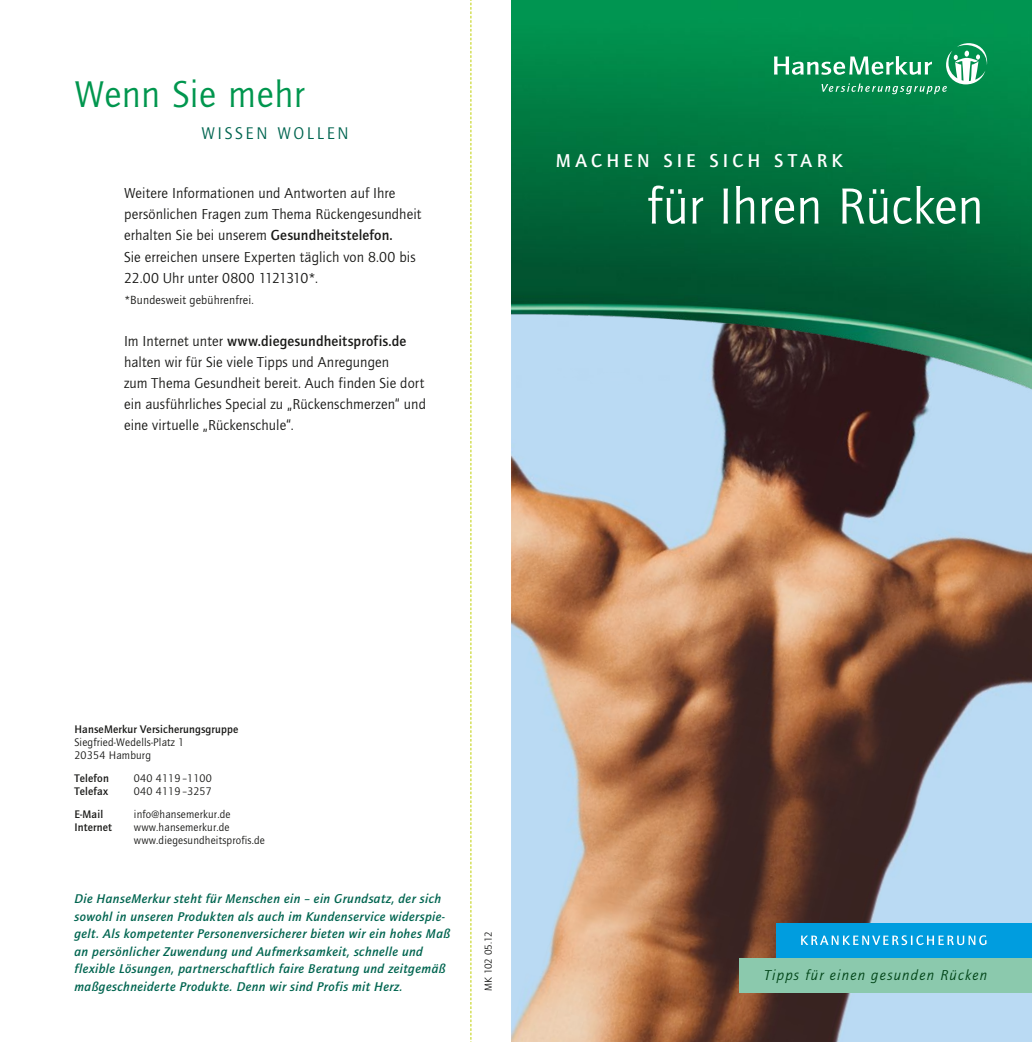
<style>
.page{position:relative;width:1032px;height:1042px;background:#fff}
.page>*{position:absolute;margin:0;border:0;box-sizing:border-box;transform-origin:0 0}
.t1{font:52.5px "Quay Sans ITC Std";color:#fff}
.t2{font:38.5px "Quay Sans ITC Std";letter-spacing:.01em;color:#00964e}
.t3{font:500 19.25px "Quay Sans ITC Std";letter-spacing:.215em;color:#fff}
.t4{font:17.5px "Quay Sans ITC Std";letter-spacing:.145em;color:#006550}
.t5{font:14.88px/21px "Quay Sans ITC Std";letter-spacing:.01em;color:#1a1a18}
.t6{font:italic 14.88px "Quay Sans ITC Std";letter-spacing:.085em;color:#004417}
.t7{font:italic 500 13.12px/17.5px "Quay Sans ITC Std";letter-spacing:.03em;color:#006550}
.t8{font:12.25px "Quay Sans ITC Std";letter-spacing:.015em;color:#1a1a18}
.t9{font:11.38px/13.1px "Quay Sans ITC Std";letter-spacing:.015em;color:#1a1a18}
.t10{font:500 11.38px "Quay Sans ITC Std";letter-spacing:.015em;color:#1a1a18}
.t11{font:10.5px "Quay Sans ITC Std";letter-spacing:-.01em;color:#1a1a18}
.s1{font-weight:500}
</style>
<div class="page">
<svg style="left:470px;top:0;width:1px;height:1042px"></svg>
<img style="left:511px;top:404px;width:521px;height:638px">
<img style="left:511px;top:0;width:521px;height:404px">
<svg style="left:774px;top:43px;width:213px;height:51px"></svg>
<div style="left:776px;top:923px;width:256px;height:34px;background:#009ddf"></div>
<svg style="left:801px;top:935px;width:185px;height:10px"></svg>
<div style="left:740px;top:957px;width:292px;height:35px;background:#8bc9ad"></div>
<h2 class="t2" style="left:74px;top:72px;width:232px">Wenn Sie mehr</h2>
<p class="t4" style="left:201px;top:123px;width:149px">WISSEN WOLLEN</p>
<p class="t5" style="left:124px;top:183px;width:299px">Weitere Informationen und Antworten auf Ihre persönlichen Fragen zum Thema Rückengesundheit erhalten Sie bei unserem <span class="s1">Gesundheitstelefon.<br></span>Sie erreichen unsere Experten täglich von 8.00 bis 22.00 Uhr unter 0800 1121310*.</p>
<p class="t8" style="left:124px;top:292px;width:131px">*Bundesweit gebührenfrei.</p>
<p class="t5" style="left:124px;top:330px;width:303px">Im Internet unter <span class="s1">www.diegesundheitsprofis.de </span>halten wir für Sie viele Tipps und Anregungen<br>zum Thema Gesundheit bereit. Auch finden Sie dort ein ausführliches Special zu „Rückenschmerzen“ und eine virtuelle „Rückenschule“.</p>
<p class="t3" style="left:556px;top:149px;width:289px">MACHEN SIE SICH STARK</p>
<h1 class="t1" style="left:647px;top:175px;width:338px">für Ihren Rücken</h1>
<p class="t10" style="left:74px;top:722px;width:166px">HanseMerkur Versicherungsgruppe</p>
<p class="t9" style="left:74px;top:735px;width:111px">Siegfried-Wedells-Platz 1<br>20354 Hamburg</p>
<p class="t10" style="left:74px;top:771px;width:36px">Telefon</p>
<p class="t9" style="left:134px;top:771px;width:79px">040 4119 –1100</p>
<p class="t10" style="left:74px;top:785px;width:35px">Telefax</p>
<p class="t9" style="left:134px;top:785px;width:79px">040 4119 –3257</p>
<p class="t10" style="left:74px;top:808px;width:30px">E-Mail</p>
<p class="t9" style="left:134px;top:808px;width:98px">info@hansemerkur.de</p>
<p class="t10" style="left:74px;top:821px;width:39px">Internet</p>
<p class="t9" style="left:134px;top:821px;width:132px">www.hansemerkur.de www.diegesundheitsprofis.de</p>
<p class="t7" style="left:74px;top:890px;width:377px">Die HanseMerkur steht für Menschen ein – ein Grundsatz, der sich sowohl in unseren Produkten als auch im Kundenservice widerspie&shy;gelt. Als kompetenter Personenversicherer bieten wir ein hohes Maß an persönlicher Zuwendung und Aufmerksamkeit, schnelle und flexible Lösungen, partnerschaftlich faire Beratung und zeitgemäß maßgeschneiderte Produkte. Denn wir sind Profis mit Herz.</p>
<p class="t11" style="left:482px;top:991px;width:61px;rotate:-90deg">MK 102 05.12</p>
<p class="t6" style="left:764px;top:966px;width:225px">Tipps für einen gesunden Rücken</p>
</div>
